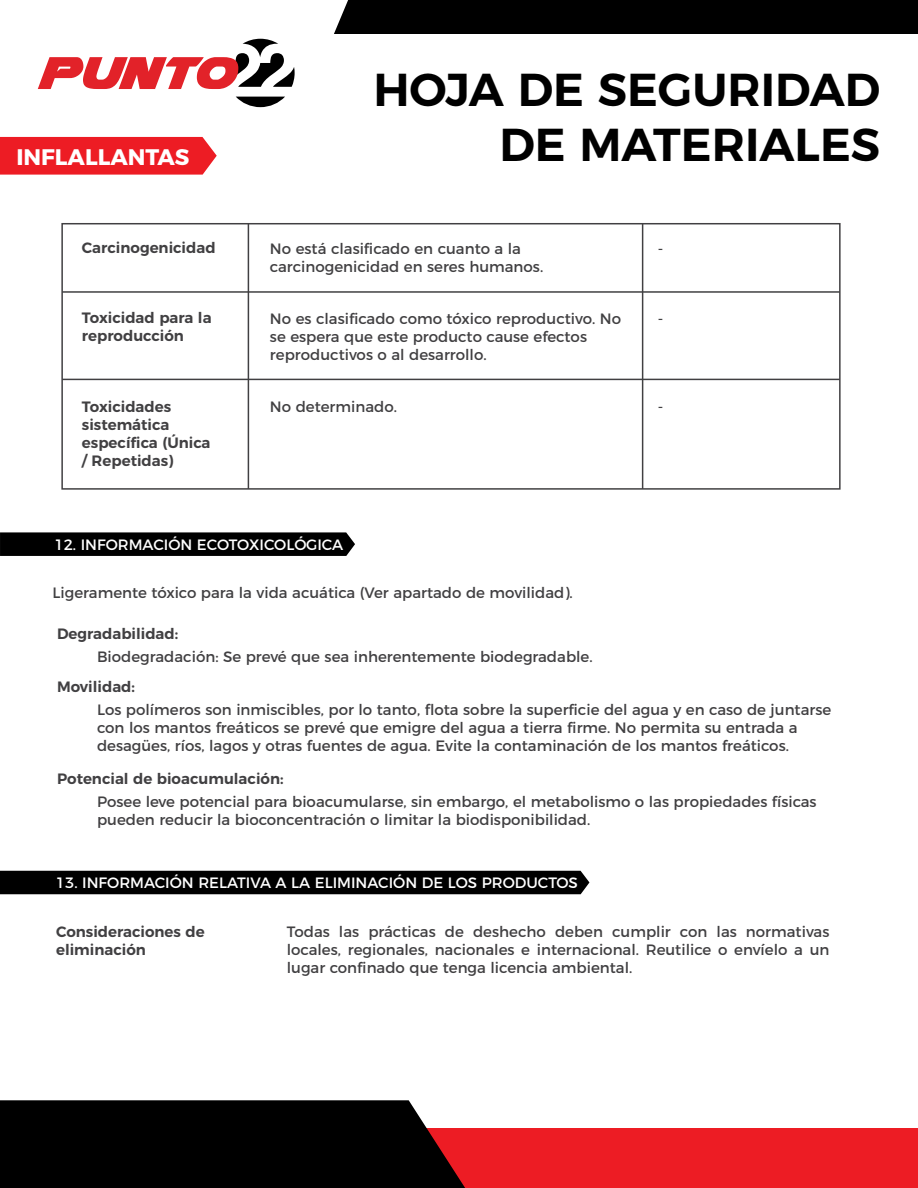
<style>
.page{position:relative;width:918px;height:1188px;background:#fff}
.page>*{position:absolute;margin:0;border:0;box-sizing:border-box;transform-origin:0 0}
.t1{font:600 46.05px/55.3px "Montserrat";color:#000;text-align:right}
.t2{font:700 22.5px "Montserrat";color:#fff}
.t3{font:15px/18px "Montserrat";color:#414042}
.t4{font:600 15px/18px "Montserrat";color:#414042}
.t5{font:15px "Montserrat";color:#fff}
</style>
<div class="page">
<div style="left:0;top:137px;width:217px;height:38px;background:#ed1c24"></div>
<svg style="left:0;top:532px;width:355px;height:24px;background:#080808"></svg>
<div style="left:0;top:0;width:918px;height:34px;background:#000"></div>
<div style="left:0;top:1129px;width:918px;height:59px;background:#ed1c24"></div>
<div style="left:0;top:1100px;width:465px;height:88px;background:#000"></div>
<svg style="left:0;top:0;width:348px;height:108px"></svg>
<hr style="left:62px;top:291px;width:778px;height:2px;background:#414042">
<hr style="left:62px;top:379px;width:778px;height:1px;background:#414042">
<div style="left:0;top:871px;width:589px;height:23px;background:#000"></div>
<div style="left:61px;top:223px;width:780px;height:267px;border:2px solid #414042"></div>
<hr style="left:248px;top:224px;width:1px;height:265px;background:#414042">
<hr style="left:642px;top:224px;width:1px;height:265px;background:#414042">
<h2 class="t2" style="left:16px;top:138px;width:175px">INFLALLANTAS</h2>
<h1 class="t1" style="left:373px;top:58px;width:508px">HOJA DE SEGURIDAD<br>DE MATERIALES</h1>
<p class="t4" style="left:82px;top:238px;width:135px">Carcinogenicidad</p>
<p class="t3" style="left:270px;top:238px;width:275px">No está clasificado en cuanto a la carcinogenicidad en seres humanos.</p>
<p class="t4" style="left:82px;top:308px;width:131px">Toxicidad para la reproducción</p>
<p class="t3" style="left:270px;top:309px;width:353px">No es clasificado como tóxico reproductivo. No se espera que este producto cause efectos reproductivos o al desarrollo.</p>
<p class="t3" style="left:658px;top:308px;width:7px">-</p>
<p class="t3" style="left:658px;top:238px;width:7px">-</p>
<p class="t4" style="left:82px;top:396px;width:130px">Toxicidades sistemática específica (Única / Repetidas)</p>
<p class="t3" style="left:270px;top:397px;width:129px">No determinado.</p>
<p class="t3" style="left:658px;top:396px;width:7px">-</p>
<p class="t5" style="left:54px;top:532px;width:290px">12. INFORMACIÓN ECOTOXICOLÓGICA</p>
<p class="t3" style="left:53px;top:583px;width:522px">Ligeramente tóxico para la vida acuática (Ver apartado de movilidad).</p>
<p class="t4" style="left:57px;top:624px;width:123px">Degradabilidad:</p>
<p class="t3" style="left:97px;top:647px;width:497px">Biodegradación: Se prevé que sea inherentemente biodegradable.</p>
<p class="t4" style="left:57px;top:677px;width:80px">Movilidad:</p>
<p class="t3" style="left:97px;top:700px;width:736px">Los polímeros son inmiscibles, por lo tanto, flota sobre la superficie del agua y en caso de juntarse con los mantos freáticos se prevé que emigre del agua a tierra firme. No permita su entrada a desagües, ríos, lagos y otras fuentes de agua. Evite la contaminación de los mantos freáticos.</p>
<p class="t4" style="left:57px;top:769px;width:228px">Potencial de bioacumulación:</p>
<p class="t3" style="left:97px;top:792px;width:721px">Posee leve potencial para bioacumularse, sin embargo, el metabolismo o las propiedades físicas pueden reducir la bioconcentración o limitar la biodisponibilidad.</p>
<p class="t5" style="left:56px;top:871px;width:524px">13. INFORMACIÓN RELATIVA A LA ELIMINACIÓN DE LOS PRODUCTOS</p>
<p class="t4" style="left:56px;top:922px;width:150px">Consideraciones de eliminación</p>
<p class="t3" style="left:287px;top:922px;width:544px;text-align:justify">Todas las prácticas de deshecho deben cumplir con las normativas locales, regionales, nacionales e internacional. Reutilice o envíelo a un lugar confinado que tenga licencia ambiental.</p>
</div>
